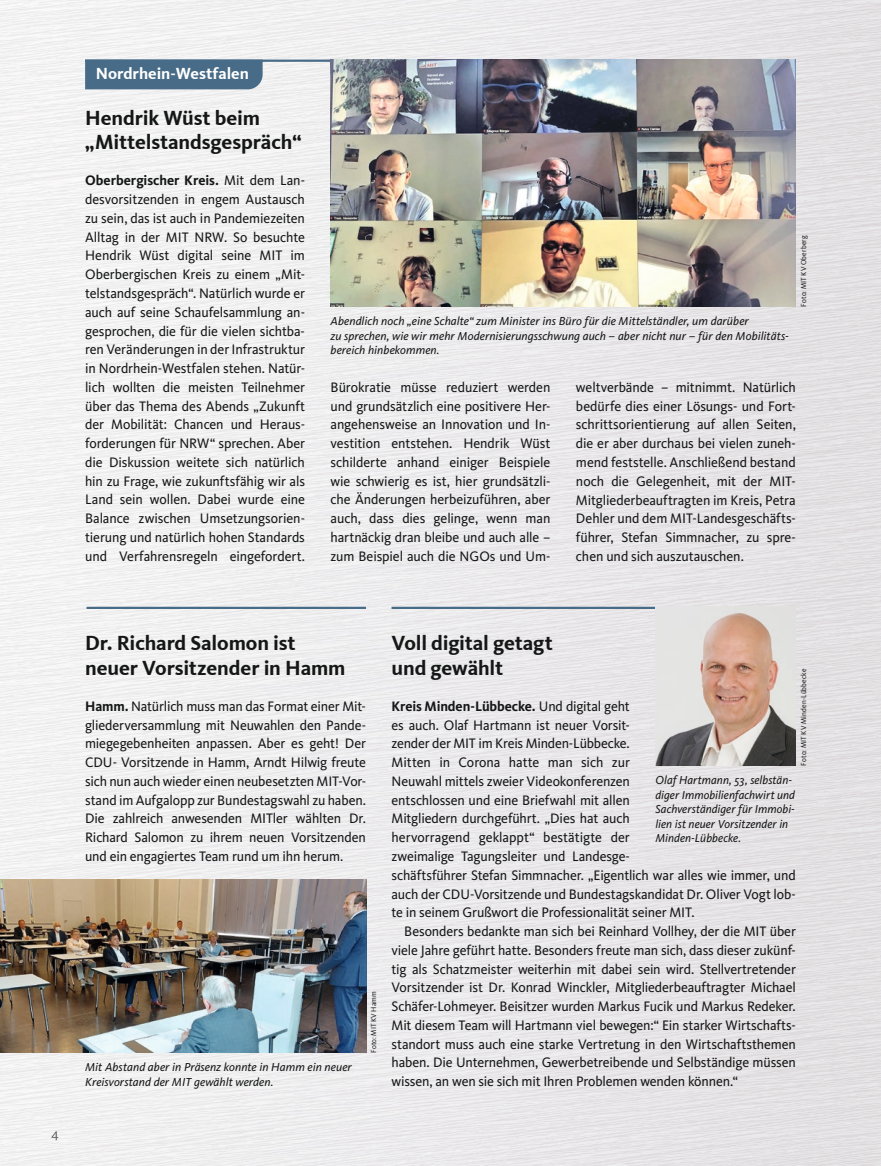
<style>
.page{position:relative;width:881px;height:1166px;background:#fff}
.page>*{position:absolute;margin:0;border:0;box-sizing:border-box;transform-origin:0 0}
.t1{font:700 21px/24px "CDU Kievit Tab";letter-spacing:-.005em;color:#151616}
.t2{font:700 16.5px "CDU Kievit Tab";color:#fff}
.t3{font:14.25px/18.8px "CDU Kievit";letter-spacing:-.01em;color:#151616;text-align:justify}
.t4{font:italic 12px/14.4px "CDU Kievit";letter-spacing:.005em;color:#151616}
.t5{font:7.5px "CDU Kievit Tab";letter-spacing:.02em;color:#151616;scale:.95 1}
.s1{font-weight:700}
</style>
<div class="page">
<img style="left:0;top:0;width:880px;height:1165px">
<svg style="left:51px;top:1130px;width:7px;height:9px"></svg>
<div style="left:85px;top:62px;width:177px;height:27px;background:#486c87"></div>
<hr style="left:85px;top:60px;width:710px;height:2px;background:#486c87">
<img style="left:330px;top:60px;width:465px;height:246px">
<img style="left:0;top:879px;width:366px;height:173px">
<hr style="left:391px;top:606px;width:404px;height:3px;background:#486c87">
<hr style="left:86px;top:606px;width:280px;height:3px;background:#486c87">
<img style="left:655px;top:606px;width:140px;height:159px">
<p class="t2" style="left:96px;top:63px;width:155px">Nordrhein-Westfalen</p>
<h1 class="t1" style="left:85px;top:106px;width:218px">Hendrik Wüst beim „Mittelstandsgespräch“</h1>
<p class="t3" style="left:85px;top:171px;width:221px"><span class="s1">Oberbergischer Kreis.</span> Mit dem Lan&shy;desvorsitzenden in engem Austausch zu sein, das ist auch in Pandemiezeiten Alltag in der MIT NRW. So besuchte Hendrik Wüst digital seine MIT im Oberbergischen Kreis zu einem „Mit&shy;telstandsgespräch“. Natürlich wurde er auch auf seine Schaufelsammlung an&shy;gesprochen, die für die vielen sichtba&shy;ren Veränderungen in der Infrastruktur in Nordrhein-Westfalen stehen. Natür&shy;lich wollten die meisten Teilnehmer über das Thema des Abends „Zukunft der Mobilität: Chancen und Heraus&shy;forderungen für NRW“ sprechen. Aber die Diskussion weitete sich natürlich hin zu Frage, wie zukunftsfähig wir als Land sein wollen. Dabei wurde eine Balance zwischen Umsetzungsorien&shy;tierung und natürlich hohen Standards und Verfahrensregeln eingefordert.</p>
<p class="t4" style="left:330px;top:314px;width:459px">Abendlich noch „eine Schalte“ zum Minister ins Büro für die Mittelständler, um darüber<br>zu sprechen, wie wir mehr Modernisierungsschwung auch – aber nicht nur – für den Mobilitäts&shy;bereich hinbekommen.</p>
<p class="t5" style="left:799px;top:306px;width:76px;rotate:-90deg">Foto: MIT KV Oberberg</p>
<p class="t3" style="left:330px;top:378px;width:221px">Bürokratie müsse reduziert werden und grundsätzlich eine positivere Her&shy;angehensweise an Innovation und In&shy;vestition entstehen. Hendrik Wüst schilderte anhand einiger Beispiele wie schwierig es ist, hier grundsätzli&shy;che Änderungen herbeizuführen, aber auch, dass dies gelinge, wenn man hartnäckig dran bleibe und auch alle – zum Beispiel auch die NGOs und Um-</p>
<p class="t3" style="left:575px;top:378px;width:221px">weltverbände – mitnimmt. Natürlich bedürfe dies einer Lösungs- und Fort&shy;schrittsorientierung auf allen Seiten, die er aber durchaus bei vielen zuneh&shy;mend feststelle. Anschließend bestand noch die Gelegenheit, mit der MIT-Mitgliederbeauftragten im Kreis, Petra Dehler und dem MIT-Landesgeschäfts&shy;führer, Stefan Simmnacher, zu spre&shy;chen und sich auszutauschen.</p>
<h1 class="t1" style="left:85px;top:631px;width:262px">Dr. Richard Salomon ist neuer Vorsitzender in Hamm</h1>
<p class="t3" style="left:85px;top:696px;width:282px"><span class="s1">Hamm.</span> Natürlich muss man das Format einer Mit&shy;gliederversammlung mit Neuwahlen den Pande&shy;miegegebenheiten anpassen. Aber es geht! Der CDU- Vorsitzende in Hamm, Arndt Hilwig freute sich nun auch wieder einen neubesetzten MIT-Vor&shy;stand im Aufgalopp zur Bundestagswahl zu haben.<br>Die zahlreich anwesenden MITler wählten Dr.<br>Richard Salomon zu ihrem neuen Vorsitzenden und ein engagiertes Team rund um ihn herum.</p>
<p class="t4" style="left:85px;top:1059px;width:268px">Mit Abstand aber in Präsenz konnte in Hamm ein neuer<br>Kreisvorstand der MIT gewählt werden.</p>
<p class="t5" style="left:369px;top:1052px;width:66px;rotate:-90deg">Foto: MIT KV Hamm</p>
<h1 class="t1" style="left:391px;top:631px;width:163px">Voll digital getagt und gewählt</h1>
<p class="t5" style="left:799px;top:765px;width:103px;rotate:-90deg">Foto: MIT KV Minden-Lübbecke</p>
<p class="t3" style="left:391px;top:696px;width:405px;text-align:left"><span class="s1">Kreis Minden-Lübbecke.</span> Und digital geht<br>es auch. Olaf Hartmann ist neuer Vorsit-<br>zender der MIT im Kreis Minden-Lübbecke.<br>Mitten in Corona hatte man sich zur<br>Neuwahl mittels zweier Videokonferenzen<br>entschlossen und eine Briefwahl mit allen<br>Mitgliedern durchgeführt. „Dies hat auch<br>hervorragend geklappt“ bestätigte der<br>zweimalige Tagungsleiter und Landesge-<br>schäftsführer Stefan Simmnacher. „Eigentlich war alles wie immer, und auch der CDU-Vorsitzende und Bundestagskandidat Dr. Oliver Vogt lob&shy;te in seinem Grußwort die Professionalität seiner MIT.</p>
<p class="t3" style="left:391px;top:921px;width:405px;text-indent:13px">Besonders bedankte man sich bei Reinhard Vollhey, der die MIT über viele Jahre geführt hatte. Besonders freute man sich, dass dieser zukünf&shy;tig als Schatzmeister weiterhin mit dabei sein wird. Stellvertretender Vorsitzender ist Dr. Konrad Winckler, Mitgliederbeauftragter Michael Schäfer-Lohmeyer. Beisitzer wurden Markus Fucik und Markus Redeker.<br>Mit diesem Team will Hartmann viel bewegen:“ Ein starker Wirtschafts&shy;standort muss auch eine starke Vertretung in den Wirtschaftsthemen haben. Die Unternehmen, Gewerbetreibende und Selbständige müssen wissen, an wen sie sich mit Ihren Problemen wenden können.“</p>
<p class="t4" style="left:655px;top:773px;width:141px">Olaf Hartmann, 53, selbstän&shy;diger Immobilienfachwirt und<br>Sachverständiger für Immobi&shy;lien ist neuer Vorsitzender in<br>Minden-Lübbecke.</p>
</div>
